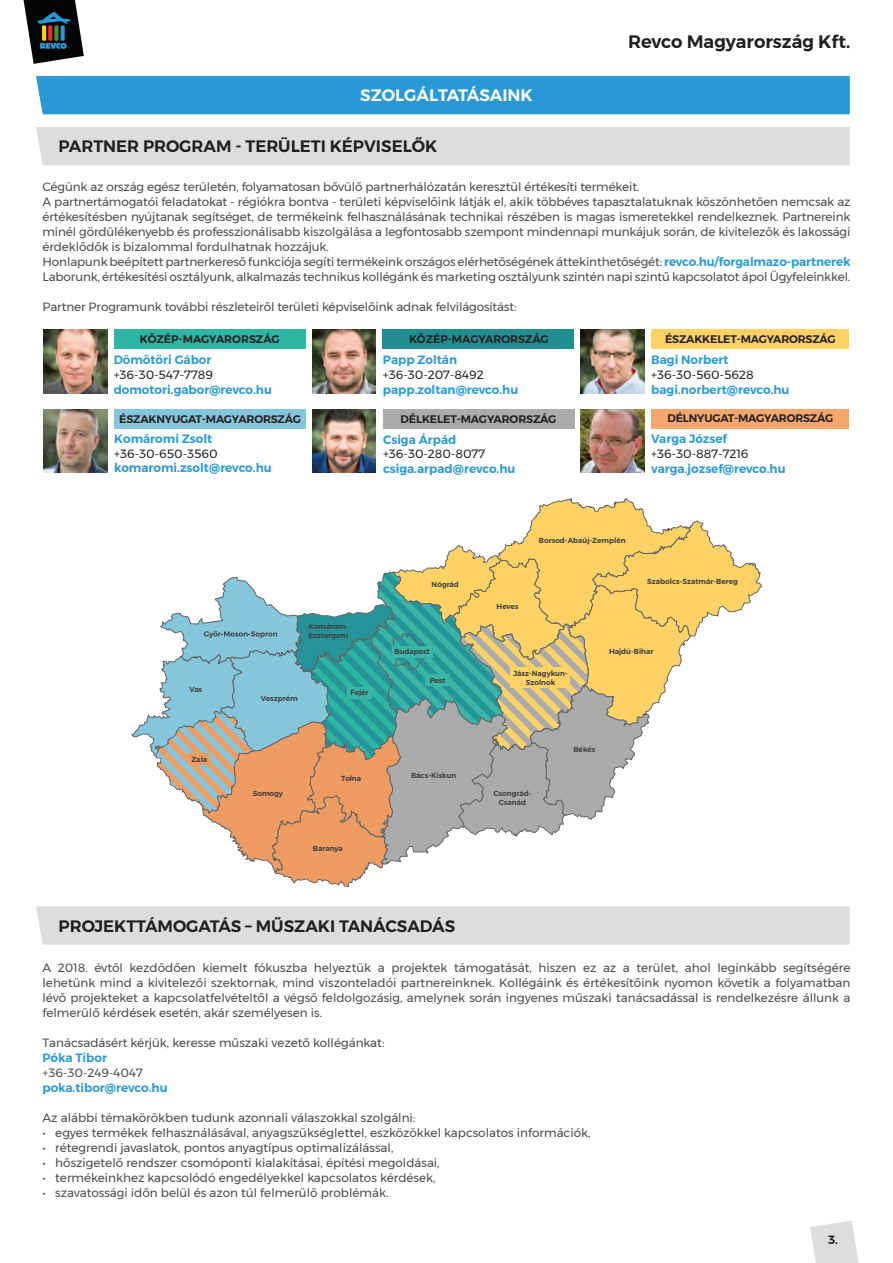
<style>
.page{position:relative;width:893px;height:1263px;background:#fff}
.page>*{position:absolute;margin:0;border:0;box-sizing:border-box;transform-origin:0 0}
.t1{font:600 18px "Montserrat";color:#231f20}
.t2{font:600 16.5px "Montserrat";color:#231f20}
.t3{font:600 16.5px "Montserrat";color:#fff}
.t4{font:12px/15px "Montserrat";letter-spacing:-.01em;color:#4b4c4d}
.t5{font:600 12px "Montserrat";color:#2999d5}
.t6{font:12px "Montserrat";color:#231f20}
.t7{font:600 12px "Montserrat";color:#231f20}
.t8{font:600 10.95px "Montserrat";letter-spacing:-.015em;color:#231f20}
.t9{font:600 7.35px/8.7px "Montserrat";color:#3e3e3f;text-align:center}
.s1{font-weight:600;color:#2999d5}
</style>
<div class="page">
<div style="left:652px;top:330px;width:197px;height:19px;background:#fed264"></div>
<div style="left:114px;top:409px;width:192px;height:19px;background:#84c6dc"></div>
<div style="left:382px;top:330px;width:192px;height:19px;background:#218f92"></div>
<div style="left:651px;top:409px;width:198px;height:19px;background:#f6a76d"></div>
<div style="left:36px;top:76px;width:814px;height:38px;background:#2999d5"></div>
<div style="left:36px;top:127px;width:814px;height:38px;background:#dcdddf"></div>
<img style="left:43px;top:330px;width:64px;height:64px">
<img style="left:312px;top:330px;width:64px;height:64px">
<img style="left:581px;top:330px;width:64px;height:64px">
<img style="left:312px;top:409px;width:64px;height:64px">
<img style="left:581px;top:409px;width:64px;height:64px">
<svg style="left:24px;top:0;width:60px;height:64px"></svg>
<svg style="left:810px;top:1220px;width:48px;height:43px"></svg>
<div style="left:36px;top:906px;width:814px;height:38px;background:#dcdddf"></div>
<img style="left:43px;top:409px;width:64px;height:64px">
<div style="left:114px;top:330px;width:192px;height:19px;background:#2db6a4"></div>
<div style="left:383px;top:409px;width:192px;height:19px;background:#aaabab"></div>
<svg style="left:131px;top:498px;width:631px;height:389px"></svg>
<div style="left:347px;top:687px;width:25px;height:11px;background:#3ab5a6"></div>
<div style="left:425px;top:674px;width:25px;height:12px;background:#3ab5a6"></div>
<div style="left:510px;top:668px;width:60px;height:20px;background:#fed264"></div>
<div style="left:392px;top:646px;width:40px;height:11px;background:#3ab5a6"></div>
<h2 class="t3" style="left:360px;top:82px;width:174px">SZOLGÁLTATÁSAINK</h2>
<h2 class="t2" style="left:59px;top:133px;width:380px">PARTNER PROGRAM - TERÜLETI KÉPVISELŐK</h2>
<h1 class="t1" style="left:628px;top:28px;width:224px">Revco Magyarország Kft.</h1>
<p class="t4" style="left:43px;top:180px;width:809px">Cégünk az ország egész területén, folyamatosan bővülő partnerhálózatán keresztül értékesíti termékeit.<br>A partnertámogatói feladatokat - régiókra bontva - területi képviselőink látják el, akik többéves tapasztalatuknak köszönhetően nemcsak az értékesítésben nyújtanak segítséget, de termékeink felhasználásának technikai részében is magas ismeretekkel rendelkeznek. Partnereink minél gördülékenyebb és professzionálisabb kiszolgálása a legfontosabb szempont mindennapi munkájuk során, de kivitelezők és lakossági érdeklődők is bizalommal fordulhatnak hozzájuk.<br>Honlapunk beépített partnerkereső funkciója segíti termékeink országos elérhetőségének áttekinthetőségét: <span class="s1">revco.hu/forgalmazo-partnerek </span>Laborunk, értékesítési osztályunk, alkalmazás technikus kollégánk és marketing osztályunk szintén napi szintű kapcsolatot ápol Ügyfeleinkkel.</p>
<p class="t4" style="left:43px;top:300px;width:476px">Partner Programunk további részleteiről területi képviselőink adnak felvilágosítást:</p>
<p class="t8" style="left:140px;top:331px;width:141px">KÖZÉP-MAGYARORSZÁG</p>
<p class="t5" style="left:114px;top:350px;width:99px">Dömötöri Gábor</p>
<p class="t6" style="left:114px;top:366px;width:101px">+36-30-547-7789</p>
<p class="t5" style="left:114px;top:380px;width:160px">domotori.gabor@revco.hu</p>
<p class="t8" style="left:119px;top:410px;width:183px">ÉSZAKNYUGAT-MAGYARORSZÁG</p>
<p class="t5" style="left:114px;top:430px;width:100px">Komáromi Zsolt</p>
<p class="t6" style="left:114px;top:444px;width:105px">+36-30-650-3560</p>
<p class="t5" style="left:114px;top:458px;width:159px">komaromi.zsolt@revco.hu</p>
<p class="t8" style="left:409px;top:331px;width:141px">KÖZÉP-MAGYARORSZÁG</p>
<p class="t8" style="left:665px;top:331px;width:172px">ÉSZAKKELET-MAGYARORSZÁG</p>
<p class="t5" style="left:383px;top:350px;width:76px">Papp Zoltán</p>
<p class="t6" style="left:383px;top:366px;width:102px">+36-30-207-8492</p>
<p class="t5" style="left:383px;top:380px;width:137px">papp.zoltan@revco.hu</p>
<p class="t8" style="left:401px;top:410px;width:157px">DÉLKELET-MAGYARORSZÁG</p>
<p class="t5" style="left:383px;top:430px;width:75px">Csiga Árpád</p>
<p class="t6" style="left:383px;top:445px;width:104px">+36-30-280-8077</p>
<p class="t5" style="left:383px;top:459px;width:134px">csiga.arpad@revco.hu</p>
<p class="t5" style="left:651px;top:350px;width:79px">Bagi Norbert</p>
<p class="t6" style="left:651px;top:366px;width:104px">+36-30-560-5628</p>
<p class="t5" style="left:651px;top:380px;width:140px">bagi.norbert@revco.hu</p>
<p class="t8" style="left:668px;top:410px;width:167px">DÉLNYUGAT-MAGYARORSZÁG</p>
<p class="t5" style="left:651px;top:429px;width:77px">Varga József</p>
<p class="t6" style="left:651px;top:445px;width:99px">+36-30-887-7216</p>
<p class="t5" style="left:651px;top:459px;width:136px">varga.jozsef@revco.hu</p>
<p class="t9" style="left:308px;top:622px;width:41px;text-align:left">Komárom-<br>Esztergom</p>
<p class="t9" style="left:189px;top:685px;width:14px">Vas</p>
<p class="t9" style="left:350px;top:688px;width:20px">Fejér</p>
<p class="t9" style="left:261px;top:693px;width:38px">Veszprém</p>
<p class="t9" style="left:191px;top:755px;width:17px">Zala</p>
<p class="t9" style="left:253px;top:789px;width:32px">Somogy</p>
<p class="t9" style="left:341px;top:774px;width:22px">Tolna</p>
<p class="t9" style="left:313px;top:844px;width:31px">Baranya</p>
<p class="t9" style="left:432px;top:580px;width:29px">Nógrád</p>
<p class="t9" style="left:395px;top:647px;width:37px">Budapest</p>
<p class="t9" style="left:430px;top:676px;width:18px">Pest</p>
<p class="t9" style="left:411px;top:771px;width:47px">Bács-Kiskun</p>
<p class="t9" style="left:497px;top:602px;width:23px">Heves</p>
<p class="t9" style="left:539px;top:535px;width:88px">Borsod-Abaúj-Zemplén</p>
<p class="t9" style="left:647px;top:577px;width:92px">Szabolcs-Szatmár-Bereg</p>
<p class="t9" style="left:609px;top:647px;width:46px">Hajdú-Bihar</p>
<p class="t9" style="left:513px;top:669px;width:56px">Jász-Nagykun-<br>Szolnok</p>
<p class="t9" style="left:494px;top:789px;width:39px">Csongrád-<br>Csanád</p>
<p class="t9" style="left:573px;top:745px;width:23px">Békés</p>
<h2 class="t2" style="left:59px;top:913px;width:398px">PROJEKTTÁMOGATÁS – MŰSZAKI TANÁCSADÁS</h2>
<p class="t4" style="left:43px;top:960px;width:809px;text-align:justify">A 2018. évtől kezdődően kiemelt fókuszba helyeztük a projektek támogatását, hiszen ez az a terület, ahol leginkább segítségére lehetünk mind a kivitelezői szektornak, mind viszonteladói partnereinknek. Kollégáink és értékesítőink nyomon követik a folyamatban lévő projekteket a kapcsolatfelvételtől a végső feldolgozásig, amelynek során ingyenes műszaki tanácsadással is rendelkezésre állunk a felmerülő kérdések esetén, akár személyesen is.</p>
<p class="t4" style="left:43px;top:1035px;width:343px">Tanácsadásért kérjük, keresse műszaki vezető kollégánkat:</p>
<p class="t5" style="left:43px;top:1048px;width:66px">Póka Tibor</p>
<p class="t4" style="left:43px;top:1065px;width:102px">+36-30-249-4047</p>
<p class="t5" style="left:43px;top:1078px;width:127px">poka.tibor@revco.hu</p>
<p class="t4" style="left:43px;top:1110px;width:374px">Az alábbi témakörökben tudunk azonnali válaszokkal szolgálni:</p>
<p class="t4" style="left:43px;top:1125px;width:549px">• egyes termékek felhasználásával, anyagszükséglettel, eszközökkel kapcsolatos információk,</p>
<p class="t4" style="left:43px;top:1140px;width:352px">• rétegrendi javaslatok, pontos anyagtípus optimalizálással,</p>
<p class="t4" style="left:43px;top:1155px;width:399px">• hőszigetelő rendszer csomóponti kialakításai, építési megoldásai,</p>
<p class="t4" style="left:43px;top:1170px;width:395px">• termékeinkhez kapcsolódó engedélyekkel kapcsolatos kérdések,</p>
<p class="t4" style="left:43px;top:1185px;width:347px">• szavatossági időn belül és azon túl felmerülő problémák.</p>
<p class="t7" style="left:828px;top:1230px;width:11px">3.</p>
</div>
